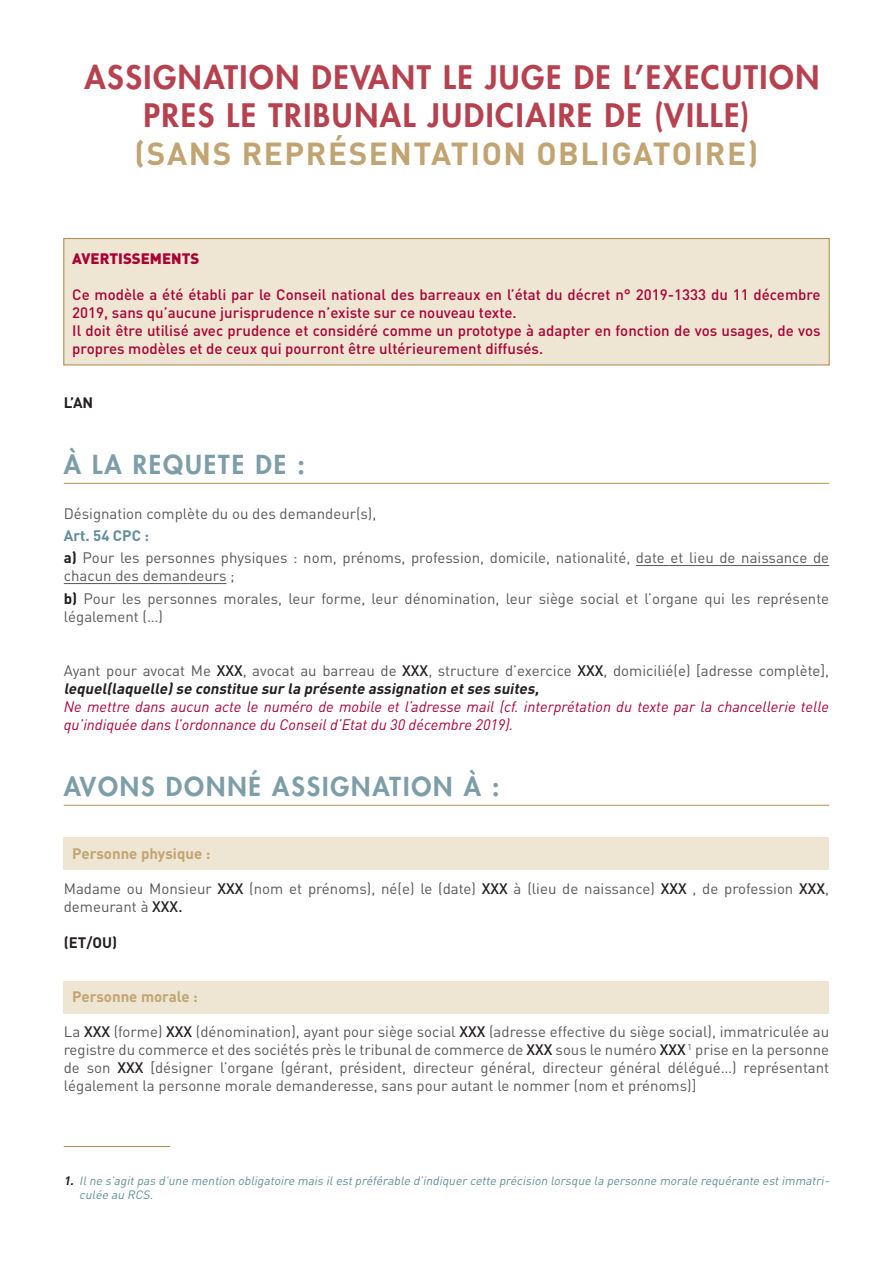
<style>
.page{position:relative;width:893px;height:1263px;background:#fff}
.page>*{position:absolute;margin:0;border:0;box-sizing:border-box;transform-origin:0 0}
.t1{font:800 31.5px/37.8px "Futura";letter-spacing:.05em;color:#b7424f;text-align:center}
.t2{font:700 31.5px "DIN";letter-spacing:.05em;color:#c1a471}
.t3{font:800 25.5px "Futura";letter-spacing:.075em;color:#7d9ea9}
.t4{font:15px/18px "DIN";color:#57585a}
.t5{font:500 15px/18px "DIN";color:#a80235}
.t6{font:italic 15px/18px "DIN";color:#a80235}
.t7{font:700 15px "DIN";color:#c1a471}
.t8{font:900 15px "DIN";color:#a80235}
.t9{font:700 15px "DIN";color:#231f20}
.t10{font:italic 12px/14.4px "DIN";color:#628d9a}
.s1{font-weight:700;color:#628d9a}
.s2{font-weight:700;color:#231f20}
.s3{font-weight:500;color:#231f20}
.s4{font-weight:700;font-style:italic;color:#231f20}
</style>
<div class="page">
<div style="left:63px;top:238px;width:767px;height:127px;background:#eee5d3;border:1px solid #b29156"></div>
<hr style="left:64px;top:483px;width:765px;height:1px;background:#b29156">
<hr style="left:636px;top:565px;width:193px;height:1px;background:#57585a">
<hr style="left:64px;top:583px;width:162px;height:1px;background:#57585a">
<hr style="left:64px;top:805px;width:765px;height:1px;background:#b29156">
<div style="left:64px;top:838px;width:765px;height:32px;background:#eee5d3"></div>
<div style="left:64px;top:981px;width:765px;height:32px;background:#eee5d3"></div>
<hr style="left:64px;top:1146px;width:106px;height:1px;background:#b29156">
<h1 class="t1" style="left:84px;top:58px;width:736px">ASSIGNATION DEVANT LE JUGE DE L’EXECUTION<br>PRES LE TRIBUNAL JUDICIAIRE DE (VILLE)</h1>
<h1 class="t2" style="left:135px;top:133px;width:625px">(SANS REPRÉSENTATION OBLIGATOIRE)</h1>
<p class="t8" style="left:72px;top:248px;width:129px">AVERTISSEMENTS</p>
<p class="t5" style="left:72px;top:285px;width:750px">Ce modèle a été établi par le Conseil national des barreaux en l’état du décret n° 2019-1333 du 11 décembre 2019, sans qu’aucune jurisprudence n’existe sur ce nouveau texte.<br>Il doit être utilisé avec prudence et considéré comme un prototype à adapter en fonction de vos usages, de vos propres modèles et de ceux qui pourront être ultérieurement diffusés.</p>
<p class="t9" style="left:64px;top:393px;width:31px">L’AN</p>
<h2 class="t3" style="left:64px;top:448px;width:242px">À LA REQUETE DE :</h2>
<p class="t4" style="left:64px;top:504px;width:314px">Désignation complète du ou des demandeur(s),</p>
<p class="t4" style="left:64px;top:524px;width:767px;line-height:22.2px"><span class="s1">Art. 54 CPC :<br></span><span class="s2">a)</span> Pour les personnes physiques : nom, prénoms, profession, domicile, nationalité, date et lieu de naissance de</p>
<p class="t4" style="left:64px;top:565px;width:767px;line-height:22.2px">chacun des demandeurs ;<br><span class="s2">b)</span> Pour les personnes morales, leur forme, leur dénomination, leur siège social et l’organe qui les représente</p>
<p class="t4" style="left:64px;top:607px;width:101px">légalement (…)</p>
<p class="t4" style="left:64px;top:661px;width:767px">Ayant pour avocat Me <span class="s3">XXX</span>, avocat au barreau de <span class="s3">XXX</span>, structure d’exercice <span class="s3">XXX</span>, domicilié(e) [adresse complète], <span class="s4">lequel(laquelle)se constitue sur la présente assignation etses suites,</span></p>
<p class="t6" style="left:64px;top:697px;width:767px">Ne mettre dans aucun acte le numéro de mobile et l’adresse mail (cf. interprétation du texte par la chancellerie telle qu’indiquée dans l’ordonnance du Conseil d’Etat du 30 décembre 2019).</p>
<h2 class="t3" style="left:64px;top:770px;width:437px">AVONS DONNÉ ASSIGNATION À :</h2>
<p class="t7" style="left:72px;top:844px;width:140px">Personne physique :</p>
<p class="t4" style="left:64px;top:879px;width:767px">Madame ou Monsieur <span class="s3">XXX</span> (nom et prénoms), né(e) le (date) <span class="s3">XXX</span> à (lieu de naissance) <span class="s3">XXX</span> , de profession <span class="s3">XXX</span>, demeurant à <span class="s3">XXX.</span></p>
<p class="t9" style="left:64px;top:933px;width:55px">(ET/OU)</p>
<p class="t7" style="left:72px;top:987px;width:127px">Personne morale :</p>
<p class="t4" style="left:64px;top:1022px;width:767px;text-align:justify">La <span class="s3">XXX</span> (forme) <span class="s3">XXX</span> (dénomination), ayant pour siège social <span class="s3">XXX</span> (adresse effective du siège social), immatriculée au registre du commerce et des sociétés près le tribunal de commerce de <span class="s3">XXX</span> sous le numéro <span class="s3">XXX</span> <sup>1</sup> prise en la personne de son <span class="s3">XXX</span> [désigner l’organe (gérant, président, directeur général, directeur général délégué…) représentant légalement la personne morale demanderesse, sans pour autant le nommer (nom et prénoms)]</p>
<p class="t10" style="left:79px;top:1173px;width:754px;text-indent:-16px"><span class="s2">1.</span> Ilne s’agitpas d’une mention obligatoire mais ilestpréférable d’indiquer cette précision lorsque la personne morale requérante estimmatri&shy;culée au RCS.</p>
</div>
